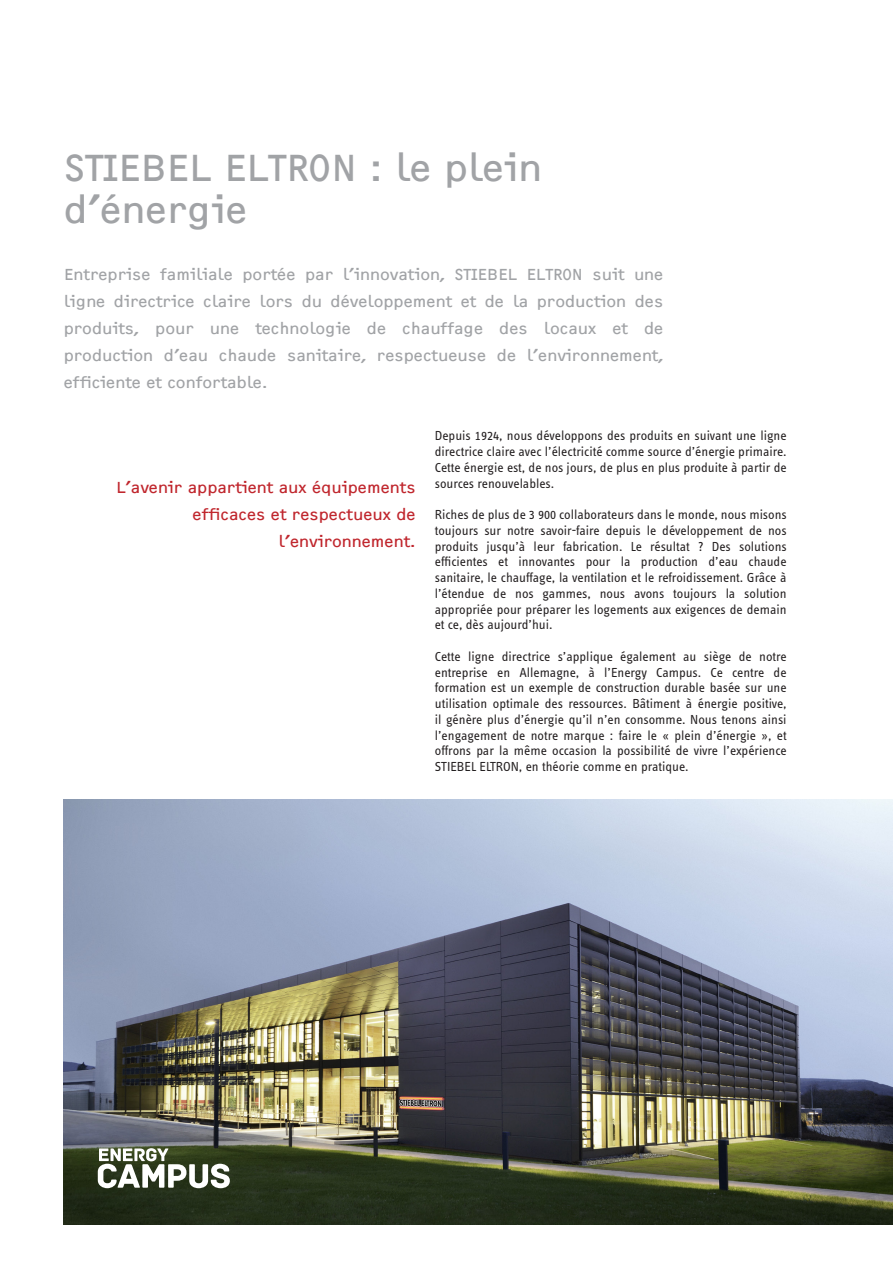
<style>
.page{position:relative;width:893px;height:1263px;background:#fff}
.page>*{position:absolute;margin:0;border:0;box-sizing:border-box;transform-origin:0 0}
.t1{font:39px/42px "F2 FOCR Bczyk Com";color:#a1a3a6}
.t2{font:16.5px/27px "F2 FOCR Bczyk Com";color:#a1a3a6;text-align:justify}
.t3{font:16.5px "F2 FOCR Bczyk Com";color:#c0262d}
.t4{font:13.5px/15.8px "STE Info Text";color:#231f20;text-align:justify}
</style>
<div class="page">
<img style="left:64px;top:799px;width:829px;height:426px">
<svg style="left:98px;top:1148px;width:132px;height:40px"></svg>
<p class="t1" style="left:64px;top:148px;width:480px">STIEBEL ELTRON : le plein d’énergie</p>
<p class="t2" style="left:64px;top:261px;width:601px">Entreprise familiale portée par l’innovation, STIEBEL ELTRON suit une ligne directrice claire lors du développement et de la production des produits, pour une technologie de chauffage des locaux et de production d’eau chaude sanitaire, respectueuse de l’environnement, efficiente et confortable.</p>
<p class="t3" style="left:116px;top:477px;width:301px">L’avenir appartient aux équipements</p>
<p class="t3" style="left:193px;top:504px;width:225px">efficaces et respectueux de</p>
<p class="t3" style="left:279px;top:531px;width:139px">l’environnement.</p>
<p class="t4" style="left:435px;top:428px;width:353px">Depuis 1924, nous développons des produits en suivant une ligne directrice claire avec l’électricité comme source d’énergie primaire.<br>Cette énergie est, de nos jours, de plus en plus produite à partir de sources renouvelables.</p>
<p class="t4" style="left:435px;top:507px;width:353px">Riches de plus de 3 900 collaborateurs dans le monde, nous misons toujours sur notre savoir-faire depuis le développement de nos produits jusqu’à leur fabrication. Le résultat ? Des solutions efficientes et innovantes pour la production d’eau chaude sanitaire, le chauffage, la ventilation et le refroidissement. Grâce à l’étendue de nos gammes, nous avons toujours la solution appropriée pour préparer les logements aux exigences de demain et ce, dès aujourd’hui.</p>
<p class="t4" style="left:435px;top:648px;width:353px">Cette ligne directrice s’applique également au siège de notre entreprise en Allemagne, à l’Energy Campus. Ce centre de formation est un exemple de construction durable basée sur une utilisation optimale des ressources. Bâtiment à énergie positive, il génère plus d’énergie qu’il n’en consomme. Nous tenons ainsi l’engagement de notre marque : faire le « plein d’énergie », et offrons par la même occasion la possibilité de vivre l’expérience STIEBEL ELTRON, en théorie comme en pratique.</p>
</div>
